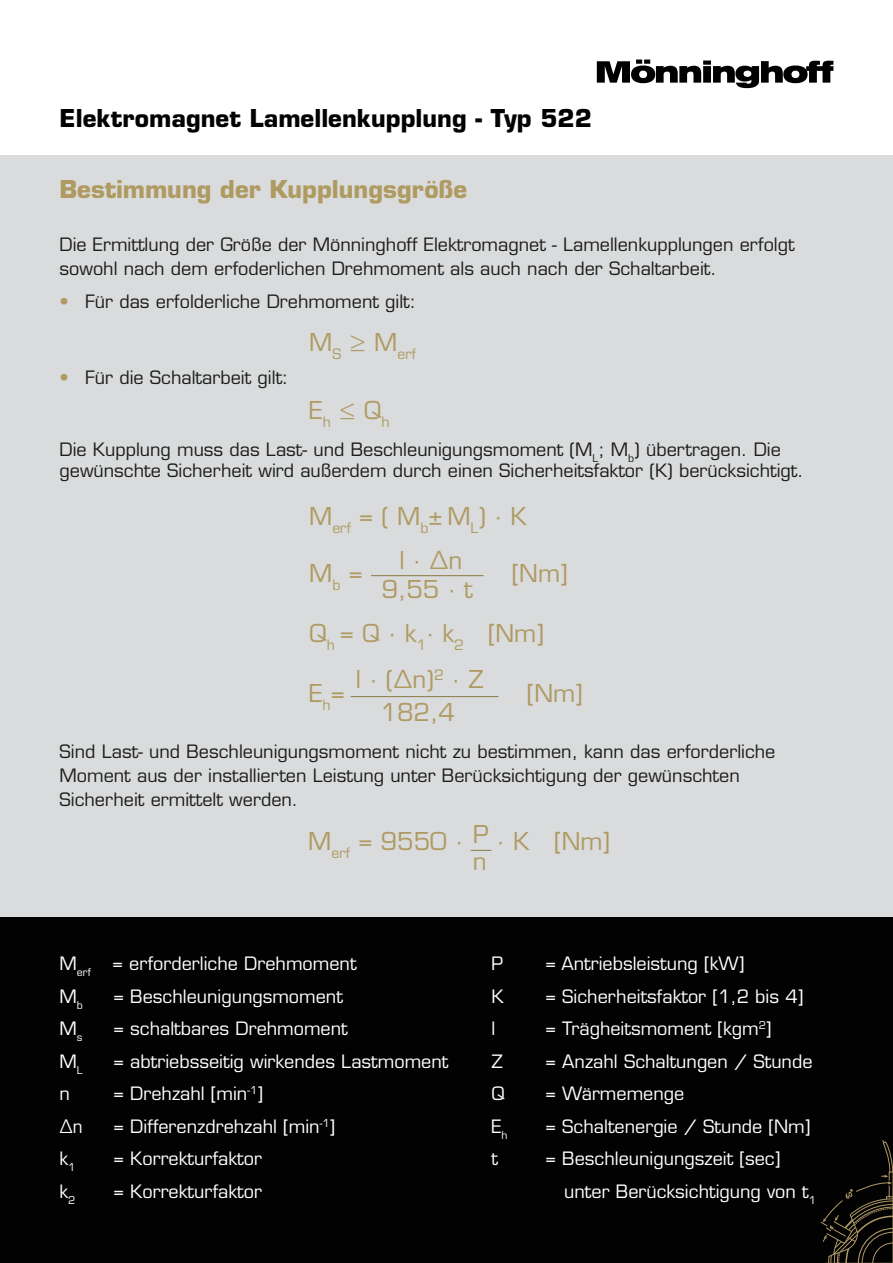
<style>
.page{position:relative;width:893px;height:1263px;background:#fff}
.page>*{position:absolute;margin:0;border:0;box-sizing:border-box;transform-origin:0 0}
.Formel{font:24px "Eurostile LT Std";color:#af9a62}
.Überschrift_H1{font:700 24px "Eurostile LT Std";color:#020203}
.Überschrift_H2{font:700 24px "Eurostile LT Std";color:#af9a62}
.Fließtext_weiß{font:18px "Eurostile LT Std";color:#fff}
.Fließtext{font:18px/24px "Eurostile LT Std";color:#1d1d1b}
.Überschrft_H3{font:18px/21.6px "Eurostile LT Std";color:#1d1d1b}
.Fließtext_weiß-2{font:18px "Eurostile LT Std";color:#fff;scale:.94 1}
.Formel-2{font:13.95px "Eurostile LT Std";color:#af9a62}
.s1{color:#af9a62}
</style>
<div class="page">
<svg style="left:597px;top:60px;width:236px;height:28px"></svg>
<div style="left:0;top:156px;width:893px;height:794px;background:#d9dbdc"></div>
<div style="left:0;top:917px;width:893px;height:346px;background:#020203"></div>
<svg style="left:820px;top:1140px;width:73px;height:123px"></svg>
<svg style="left:471px;top:850px;width:20px;height:1px"></svg>
<hr style="left:371px;top:575px;width:113px;height:1px;background:#af9a62">
<hr style="left:351px;top:696px;width:147px;height:1px;background:#af9a62">
<p class="Überschrift_H1" style="left:60px;top:103px;width:534px">Elektromagnet Lamellenkupplung - Typ 522</p>
<p class="Überschrift_H2" style="left:60px;top:174px;width:409px">Bestimmung der Kupplungsgröße</p>
<p class="Fließtext" style="left:60px;top:233px;width:737px">Die Ermittlung der Größe der Mönninghoff Elektromagnet - Lamellenkupplungen erfolgt sowohl nach dem erfoderlichen Drehmoment als auch nach der Schaltarbeit.</p>
<p class="Fließtext" style="left:60px;top:289px;width:358px"><span class="s1">•</span> Für das erfolderliche Drehmoment gilt:</p>
<p class="Fließtext" style="left:60px;top:366px;width:230px"><span class="s1">•</span> Für die Schaltarbeit gilt:</p>
<p class="Formel-2" style="left:309px;top:346px;width:108px"><sup>M</sup>S <sup>≥</sup> <sup>M</sup>erf</p>
<p class="Formel" style="left:309px;top:396px;width:82px">E<sub>h</sub> ≤ Q<sub>h</sub></p>
<p class="Überschrft_H3" style="left:60px;top:438px;width:746px">Die Kupplung muss das Last- und Beschleunigungsmoment (M<sub>L</sub>; M<sub>b</sub>) übertragen. Die gewünschte Sicherheit wird außerdem durch einen Sicherheitsfaktor (K) berücksichtigt.</p>
<p class="Formel" style="left:309px;top:502px;width:219px">M<sub>erf</sub> = ( M<sub>b</sub>± M<sub>L</sub>) ∙ K</p>
<p class="Formel" style="left:399px;top:546px;width:65px">l ∙ ∆n</p>
<p class="Formel" style="left:381px;top:575px;width:93px">9,55 ∙ t</p>
<p class="Formel" style="left:309px;top:558px;width:55px">M<sub>b</sub> =</p>
<p class="Formel" style="left:512px;top:558px;width:57px">[Nm]</p>
<p class="Formel" style="left:309px;top:618px;width:236px">Q<sub>h</sub> = Q ∙ k<sub>1</sub>∙ k<sub>2</sub> [Nm]</p>
<p class="Formel" style="left:309px;top:679px;width:37px">E<sub>h</sub>=</p>
<p class="Formel" style="left:527px;top:679px;width:57px">[Nm]</p>
<p class="Formel" style="left:356px;top:665px;width:129px">l ∙ (∆n)<sup>2</sup> ∙ Z</p>
<p class="Formel" style="left:380px;top:697px;width:76px">182,4</p>
<p class="Fließtext" style="left:60px;top:739px;width:717px">Sind Last- und Beschleunigungsmoment nicht zu bestimmen, kann das erforderliche<br>Moment aus der installierten Leistung unter Berücksichtigung der gewünschten<br>Sicherheit ermittelt werden.</p>
<p class="Formel" style="left:473px;top:820px;width:17px">P</p>
<p class="Formel" style="left:473px;top:847px;width:15px">n</p>
<p class="Formel" style="left:308px;top:826px;width:157px">M<sub>erf</sub> = 9550 ∙</p>
<p class="Formel" style="left:497px;top:826px;width:115px">∙ K [Nm]</p>
<p class="Fließtext_weiß" style="left:60px;top:953px;width:299px">M<sub>erf</sub> = erforderliche Drehmoment</p>
<p class="Fließtext_weiß" style="left:492px;top:953px;width:13px">P</p>
<p class="Fließtext_weiß" style="left:546px;top:953px;width:200px">= Antriebsleistung [kW]</p>
<p class="Fließtext_weiß" style="left:60px;top:985px;width:25px">M<sub>b</sub></p>
<p class="Fließtext_weiß" style="left:114px;top:985px;width:231px">= Beschleunigungsmoment</p>
<p class="Fließtext_weiß" style="left:492px;top:985px;width:14px">K</p>
<p class="Fließtext_weiß" style="left:546px;top:985px;width:259px">= Sicherheitsfaktor [1,2 bis 4]</p>
<p class="Fließtext_weiß" style="left:60px;top:1018px;width:25px">M<sub>s</sub></p>
<p class="Fließtext_weiß" style="left:114px;top:1018px;width:236px">= schaltbares Drehmoment</p>
<p class="Fließtext_weiß" style="left:492px;top:1018px;width:5px">l</p>
<p class="Fließtext_weiß" style="left:546px;top:1018px;width:227px">= Trägheitsmoment [kgm<sup>2</sup>]</p>
<p class="Fließtext_weiß" style="left:60px;top:1050px;width:25px">M<sub>L</sub></p>
<p class="Fließtext_weiß" style="left:114px;top:1050px;width:336px">= abtriebsseitig wirkendes Lastmoment</p>
<p class="Fließtext_weiß" style="left:492px;top:1050px;width:13px">Z</p>
<p class="Fließtext_weiß" style="left:546px;top:1050px;width:268px">= Anzahl Schaltungen / Stunde</p>
<p class="Fließtext_weiß" style="left:60px;top:1083px;width:12px">n</p>
<p class="Fließtext_weiß" style="left:114px;top:1083px;width:151px">= Drehzahl [min<sup>-1</sup>]</p>
<p class="Fließtext_weiß" style="left:492px;top:1083px;width:15px">Q</p>
<p class="Fließtext_weiß" style="left:546px;top:1083px;width:140px">= Wärmemenge</p>
<p class="Fließtext_weiß-2" style="left:60px;top:1115px;width:26px">∆n</p>
<p class="Fließtext_weiß" style="left:114px;top:1115px;width:223px">= Differenzdrehzahl [min<sup>-1</sup>]</p>
<p class="Fließtext_weiß" style="left:492px;top:1115px;width:18px">E<sub>h</sub></p>
<p class="Fließtext_weiß" style="left:546px;top:1115px;width:266px">= Schaltenergie / Stunde [Nm]</p>
<p class="Fließtext_weiß" style="left:60px;top:1148px;width:18px">k<sub>1</sub></p>
<p class="Fließtext_weiß" style="left:114px;top:1148px;width:150px">= Korrekturfaktor</p>
<p class="Fließtext_weiß" style="left:492px;top:1148px;width:8px">t</p>
<p class="Fließtext_weiß" style="left:546px;top:1148px;width:236px">= Beschleunigungszeit [sec]</p>
<p class="Fließtext_weiß" style="left:60px;top:1180px;width:18px">k<sub>2</sub></p>
<p class="Fließtext_weiß" style="left:114px;top:1180px;width:150px">= Korrekturfaktor</p>
<p class="Fließtext_weiß" style="left:564px;top:1180px;width:253px">unter Berücksichtigung von t<sub>1</sub></p>
</div>
